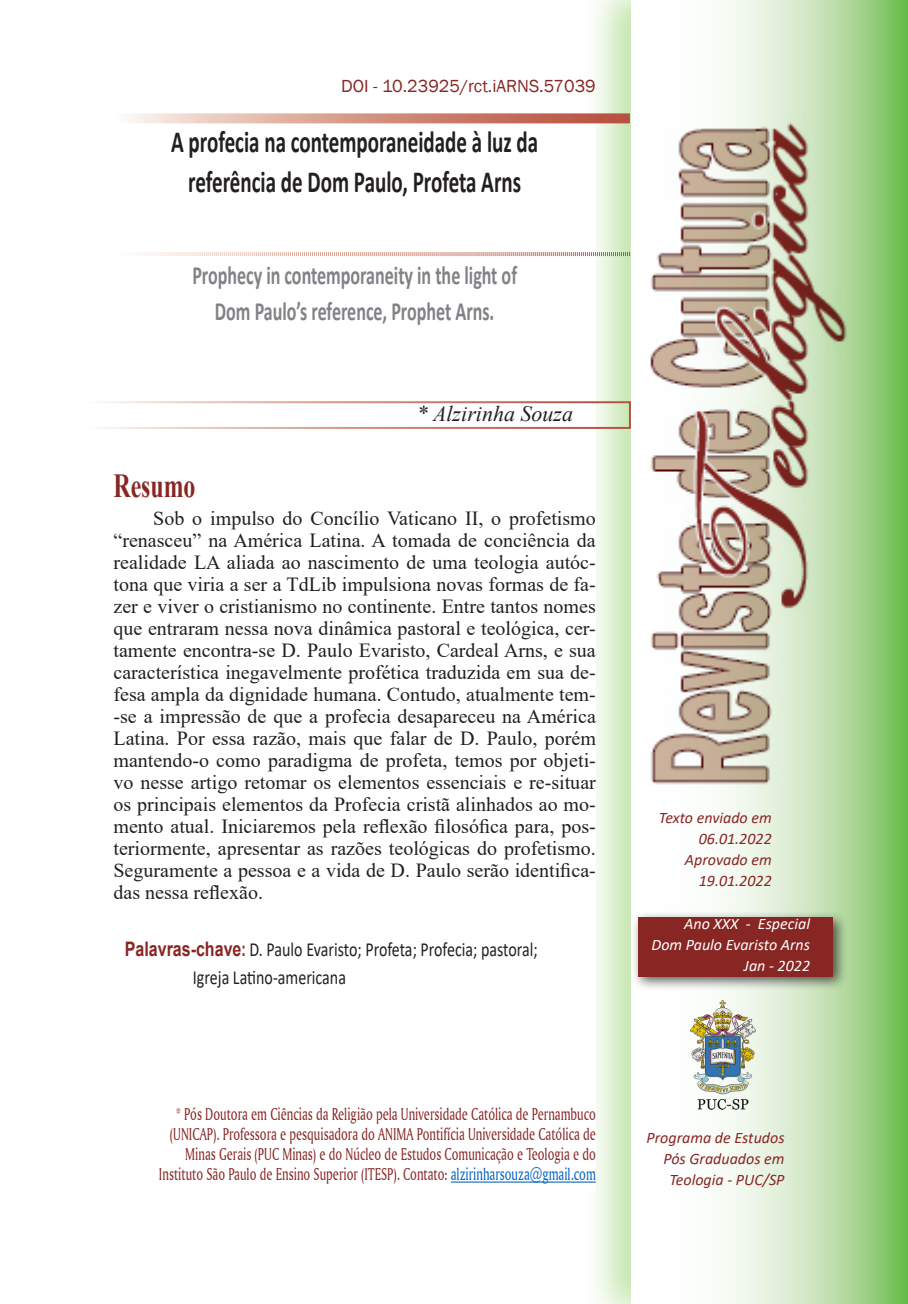
<style>
.page{position:relative;width:908px;height:1304px;background:#fff}
.page>*{position:absolute;margin:0;border:0;box-sizing:border-box;transform-origin:0 0}
.t1{font:700 33.6px "Times New Roman";color:#882624;scale:.71 1}
.t2{font:700 30.8px/40px "Calibri";color:#231f20;text-align:center;scale:.68 1}
.t3{font:700 26.4px/36px "Calibri";color:#808285;text-align:center;scale:.68 1}
.t4{font:italic 22px "Times New Roman";color:#231f20}
.t5{font:20px/22px "Times New Roman";color:#231f20;text-align:justify}
.t6{font:20px/28px "Calibri";color:#231f20;scale:.8 1}
.t7{font:18px/20px "Amerigo BT Roman A";color:#882624;text-align:right;scale:.7 1}
.t8{font:18px "Franklin Gothic";color:#882624}
.t9{font:italic 16px/21px "Calibri";color:#882624;text-align:right}
.t10{font:italic 16px/21px "Calibri";color:#fff;text-align:right}
.s1{font-family:"Arial";font-weight:700;color:#882624}
.s2{font-family:"Arial Narrow";font-weight:700;color:#882624}
.s3{color:#0563c1}
</style>
<div class="page">
<div style="left:579px;top:0;width:328px;height:1304px;background:#5fbb23;opacity:.38"></div>
<svg style="left:631px;top:0;width:276px;height:1304px"></svg>
<div style="left:113px;top:113px;width:482px;height:1078px;background:#fff"></div>
<img style="left:649px;top:113px;width:198px;height:680px">
<div style="left:630px;top:910px;width:217px;height:81px;background:#231f20;opacity:.75"></div>
<div style="left:637px;top:917px;width:195px;height:59px;background:#882624"></div>
<img style="left:686px;top:999px;width:71px;height:113px">
<svg style="left:128px;top:113px;width:501px;height:10px"></svg>
<svg style="left:141px;top:251px;width:489px;height:6px"></svg>
<div style="left:84px;top:401px;width:546px;height:28px;border:2px solid #fff"></div>
<hr style="left:450px;top:1181px;width:145px;height:2px;background:#0563c1">
<p class="t8" style="left:341px;top:75px;width:256px">DOI - 10.23925/rct.iARNS.57039</p>
<h2 class="t2" style="left:171px;top:121px;width:541px">A profecia na contemporaneidade à luz da referência de Dom Paulo, Profeta Arns</h2>
<h3 class="t3" style="left:192px;top:257px;width:479px">Prophecy in contemporaneity in the light of<br>Dom Paulo’s reference, Prophet Arns.</h3>
<p class="t4" style="left:416px;top:399px;width:158px">* Alzirinha Souza</p>
<h1 class="t1" style="left:113px;top:462px;width:117px">Resumo</h1>
<p class="t5" style="left:113px;top:507px;width:483px;text-indent:40px">Sob o impulso do Concílio Vaticano II, o profetismo “renasceu” na América Latina. A tomada de conciência da realidade LA aliada ao nascimento de uma teologia autóc&shy;tona que viria a ser a TdLib impulsiona novas formas de fa&shy;zer e viver o cristianismo no continente. Entre tantos nomes que entraram nessa nova dinâmica pastoral e teológica, cer&shy;tamente encontra-se D. Paulo Evaristo, Cardeal Arns, e sua característica inegavelmente profética traduzida em sua de&shy;fesa ampla da dignidade humana. Contudo, atualmente tem--se a impressão de que a profecia desapareceu na América Latina. Por essa razão, mais que falar de D. Paulo, porém mantendo-o como paradigma de profeta, temos por objeti&shy;vo nesse artigo retomar os elementos essenciais e re-situar os principais elementos da Profecia cristã alinhados ao mo&shy;mento atual. Iniciaremos pela reflexão filosófica para, pos&shy;teriormente, apresentar as razões teológicas do profetismo.<br>Seguramente a pessoa e a vida de D. Paulo serão identifica&shy;das nessa reflexão.</p>
<p class="t6" style="left:193px;top:934px;width:432px;text-indent:-68px"><span class="s1">Palavras-chave</span><span class="s2">:</span> D. Paulo Evaristo; Profeta; Profecia; pastoral;<br>Igreja Latino-americana</p>
<p class="t7" style="left:159px;top:1104px;width:625px">* Pós Doutora em Ciências da Religião pela Universidade Católica de Pernambuco (UNICAP). Professora e pesquisadora do ANIMA Pontifícia Universidade Católica de Minas Gerais (PUC Minas) e do Núcleo de Estudos Comunicação e Teologia e do Instituto São Paulo de Ensino Superior (ITESP). Contato: <span class="s3">alzirinharsouza@gmail.com</span></p>
<p class="t9" style="left:658px;top:806px;width:114px">Texto enviado em<br>06.01.2022<br>Aprovado em<br>19.01.2022</p>
<p class="t10" style="left:651px;top:913px;width:160px">Ano XXX - Especial<br>Dom Paulo Evaristo Arns<br>Jan - 2022</p>
<p class="t9" style="left:646px;top:1127px;width:139px">Programa de Estudos<br>Pós Graduados em<br>Teologia - PUC/SP</p>
</div>
